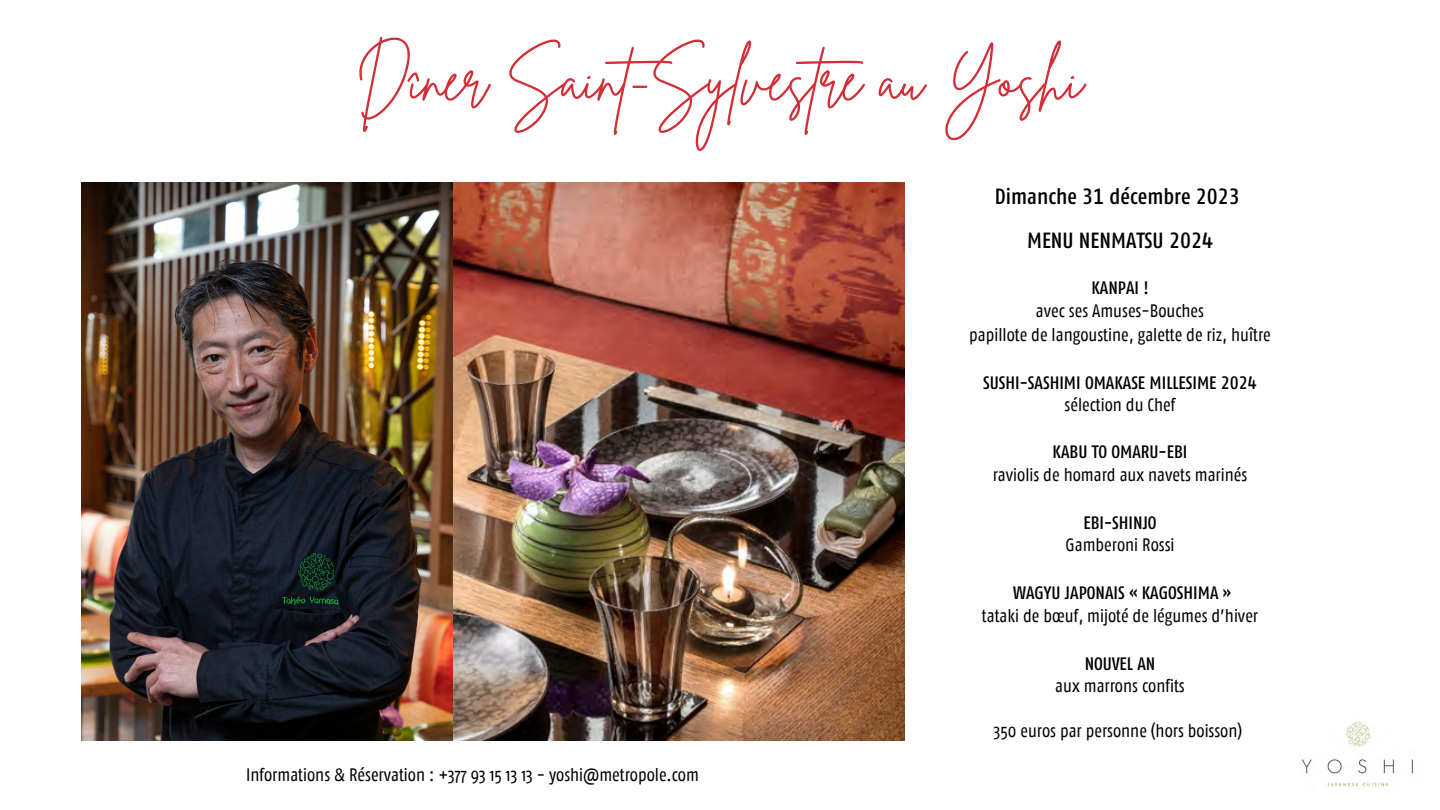
<style>
.page{position:relative;width:1440px;height:810px;background:#fff}
.page>*{position:absolute;margin:0;border:0;box-sizing:border-box;transform-origin:0 0}
.t1{font:60px "Brittany Signature";color:#d22e37}
.t2{font:500 22px "Fago Co Tf";color:#000}
.t3{font:18px "Fago Co";color:#000}
.t4{font:500 18px "Fago Co Tf";color:#000}
</style>
<div class="page">
<img style="left:452px;top:183px;width:452px;height:557px">
<img style="left:81px;top:183px;width:371px;height:557px">
<img style="left:1302px;top:721px;width:111px;height:66px">
<p class="t1" style="left:356px;top:41px;width:729px">Dîner Saint-Sylvestre au Yoshi</p>
<p class="t2" style="left:995px;top:183px;width:246px">Dimanche 31 décembre 2023</p>
<p class="t2" style="left:1027px;top:227px;width:187px">MENU NENMATSU 2024</p>
<p class="t4" style="left:1091px;top:277px;width:59px">KANPAI !</p>
<p class="t3" style="left:1036px;top:304px;width:170px">avec ses Amuses-Bouches</p>
<p class="t3" style="left:969px;top:328px;width:303px">papillote de langoustine, galette de riz, huître</p>
<p class="t4" style="left:983px;top:372px;width:275px">SUSHI-SASHIMI OMAKASE MILLESIME 2024</p>
<p class="t3" style="left:1065px;top:398px;width:112px">sélection du Chef</p>
<p class="t4" style="left:1053px;top:442px;width:136px">KABU TO OMARU-EBI</p>
<p class="t3" style="left:993px;top:468px;width:256px">raviolis de homard aux navets marinés</p>
<p class="t4" style="left:1083px;top:512px;width:75px">EBI-SHINJO</p>
<p class="t3" style="left:1066px;top:538px;width:110px">Gamberoni Rossi</p>
<p class="t4" style="left:1013px;top:583px;width:220px">WAGYU JAPONAIS « KAGOSHIMA »</p>
<p class="t3" style="left:982px;top:609px;width:278px">tataki de bœuf, mijoté de légumes d’hiver</p>
<p class="t4" style="left:1085px;top:653px;width:72px">NOUVEL AN</p>
<p class="t3" style="left:1055px;top:679px;width:131px">aux marrons confits</p>
<p class="t3" style="left:246px;top:768px;width:455px">Informations &amp; Réservation : +377 93 15 13 13 - yoshi@metropole.com</p>
<p class="t3" style="left:994px;top:724px;width:250px">350 euros par personne (hors boisson)</p>
</div>
